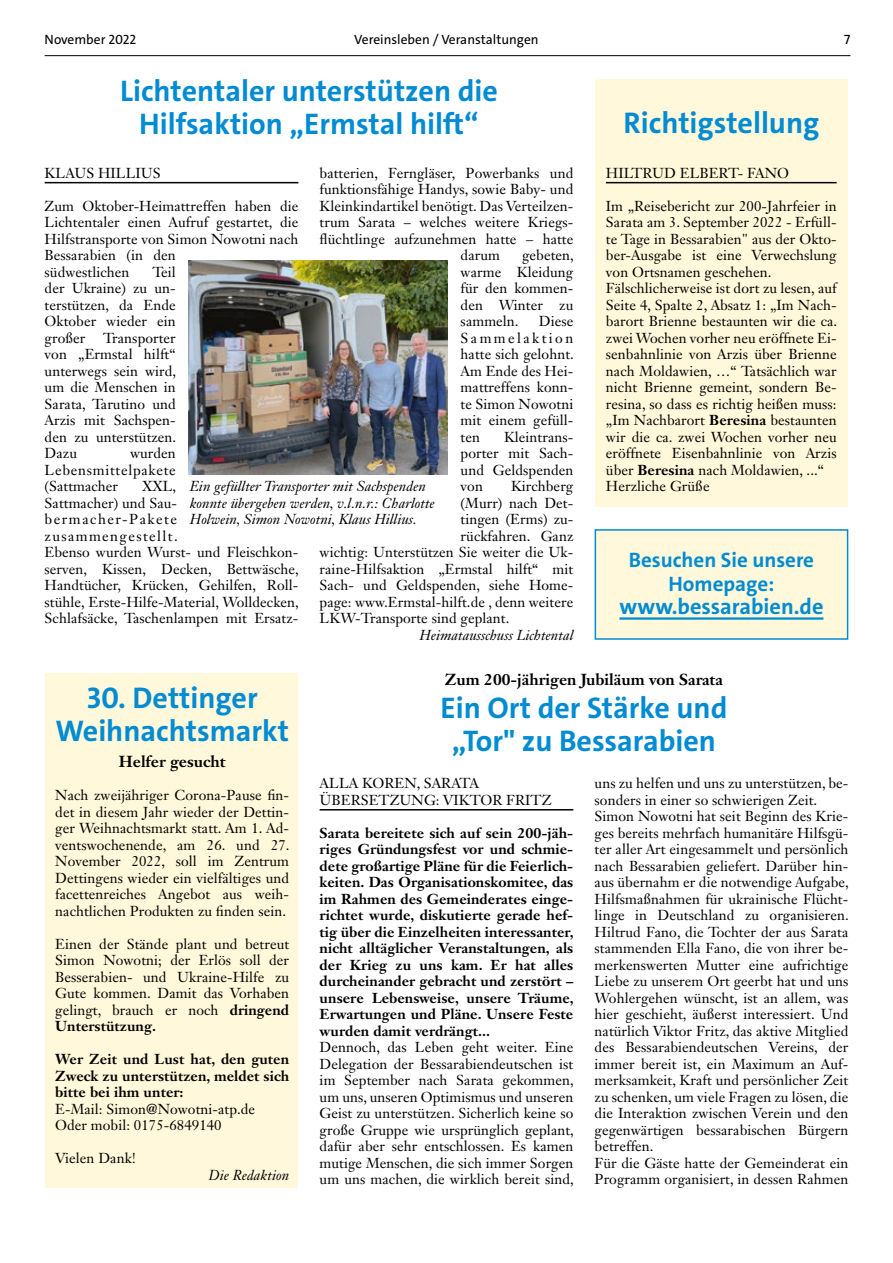
<style>
.page{position:relative;width:893px;height:1263px;background:#fff}
.page>*{position:absolute;margin:0;border:0;box-sizing:border-box;transform-origin:0 0}
.t1{font:700 30px/33px "The Sans";color:#008bd2;text-align:center}
.t2{font:700 22.35px "The Sans";color:#008bd2}
.t3{font:700 21px/23.5px "The Sans";color:#008bd2;text-align:center}
.t4{font:700 15.75px "Janson Text LT Std";color:#000}
.t5{font:14.25px/16.5px "Janson Text LT Std";letter-spacing:.005em;color:#000;text-align:justify}
.t6{font:700 14.25px/16.5px "Janson Text LT Std";letter-spacing:.005em;color:#000;text-align:justify}
.t7{font:italic 14.25px/16.5px "Janson Text LT Std";letter-spacing:.005em;color:#000}
.t8{font:13.5px "The Sans";color:#000}
.s1{font-weight:700}
</style>
<div class="page">
<hr style="left:45px;top:55px;width:805px;height:1px;background:#000">
<div style="left:45px;top:673px;width:253px;height:515px;background:#fff8da"></div>
<div style="left:595px;top:79px;width:253px;height:428px;background:#fff8da"></div>
<hr style="left:45px;top:182px;width:253px;height:1px;background:#000">
<img style="left:189px;top:260px;width:259px;height:215px">
<hr style="left:606px;top:182px;width:231px;height:1px;background:#000">
<div style="left:595px;top:530px;width:253px;height:109px;background:#fff8da"></div>
<hr style="left:619px;top:617px;width:204px;height:3px;background:#008bd2">
<div style="left:595px;top:529px;width:253px;height:111px;border:2px solid #008bd2"></div>
<hr style="left:320px;top:809px;width:253px;height:1px;background:#000">
<p class="t8" style="left:45px;top:31px;width:93px">November 2022</p>
<p class="t8" style="left:354px;top:31px;width:186px">Vereinsleben / Veranstaltungen</p>
<p class="t8" style="left:844px;top:31px;width:8px">7</p>
<h1 class="t1" style="left:120px;top:74px;width:379px">Lichtentaler unterstützen die<br>Hilfsaktion „Ermstal hilft“</h1>
<h1 class="t1" style="left:624px;top:106px;width:197px">Richtigstellung</h1>
<p class="t5" style="left:320px;top:164px;width:255px">batterien, Ferngläser, Powerbanks und</p>
<p class="t5" style="left:320px;top:181px;width:255px">funktionsfähige Handys, sowie Baby- und</p>
<p class="t5" style="left:320px;top:197px;width:255px">Kleinkindartikel benötigt. Das Verteilzen-</p>
<p class="t5" style="left:320px;top:214px;width:255px">trum Sarata – welches weitere Kriegs-</p>
<p class="t5" style="left:320px;top:230px;width:255px">flüchtlinge aufzunehmen hatte – hatte</p>
<p class="t5" style="left:461px;top:247px;width:41px">darum</p>
<p class="t5" style="left:45px;top:164px;width:118px">KLAUS HILLIUS</p>
<p class="t5" style="left:45px;top:197px;width:255px;text-align:left">Zum Oktober-Heimattreffen haben die<br>Lichtentaler einen Aufruf gestartet, die<br>Hilfstransporte von Simon Nowotni nach<br>Bessarabien (in den<br>südwestlichen</p>
<p class="t5" style="left:461px;top:247px;width:115px;text-indent:62px">gebeten, warme Kleidung für den kommen&shy;den Winter zu sammeln.</p>
<p class="t5" style="left:45px;top:263px;width:133px;text-indent:108px">Teil der Ukraine) zu un&shy;terstützen, da Ende Oktober wieder ein großer Transporter von „Ermstal hilft“ unterwegs sein wird, um die Menschen in Sarata, Tarutino und Arzis mit Sachspen&shy;den zu unterstützen.<br>Dazu</p>
<p class="t5" style="left:461px;top:313px;width:115px;text-indent:78px">Diese Sammelaktion hatte sich gelohnt.<br>Am Ende des Hei&shy;mattreffens konn&shy;te Simon Nowotni mit einem gefüll&shy;ten</p>
<p class="t5" style="left:461px;top:428px;width:114px;text-indent:43px">Kleintrans&shy;porter mit Sach&shy;und Geldspenden von</p>
<p class="t5" style="left:45px;top:445px;width:133px;text-indent:85px">wurden Lebensmittelpakete (Sattmacher</p>
<p class="t5" style="left:511px;top:478px;width:64px">Kirchberg</p>
<p class="t5" style="left:461px;top:494px;width:114px">(Murr) nach Det-</p>
<p class="t5" style="left:461px;top:511px;width:114px">tingen (Erms) zu-</p>
<p class="t5" style="left:461px;top:527px;width:114px">rückfahren. Ganz</p>
<p class="t5" style="left:320px;top:544px;width:255px">wichtig: Unterstützen Sie weiter die Uk-</p>
<p class="t5" style="left:320px;top:560px;width:255px">raine-Hilfsaktion „Ermstal hilft“ mit</p>
<p class="t5" style="left:320px;top:577px;width:255px">Sach- und Geldspenden, siehe Home-</p>
<p class="t5" style="left:320px;top:593px;width:255px">page: www.Ermstal-hilft.de , denn weitere</p>
<p class="t5" style="left:320px;top:610px;width:191px">LKW-Transporte sind geplant.</p>
<p class="t7" style="left:420px;top:627px;width:155px">Heimatausschuss Lichtental</p>
<p class="t7" style="left:190px;top:478px;width:246px">Ein gefüllter Transporter mit Sachspenden konnte übergeben werden, v.l.n.r.: Charlotte<br>Holwein, Simon Nowotni, Klaus Hillius.</p>
<p class="t5" style="left:45px;top:478px;width:256px;text-align:left;text-indent:97px">XXL,<br>Sattmacher) und Sau&shy;bermacher-Pakete zusammengestellt.<br>Ebenso wurden Wurst- und Fleischkon&shy;serven, Kissen, Decken, Bettwäsche,<br>Handtücher, Krücken, Gehilfen, Roll&shy;stühle, Erste-Hilfe-Material, Wolldecken,<br>Schlafsäcke, Taschenlampen mit Ersatz-</p>
<p class="t5" style="left:606px;top:164px;width:185px">HILTRUD ELBERT- FANO</p>
<p class="t5" style="left:606px;top:197px;width:233px;text-align:left">Im „Reisebericht zur 200-Jahrfeier in Sarata am 3. September 2022 - Erfüll&shy;te Tage in Bessarabien" aus der Okto&shy;ber-Ausgabe ist eine Verwechslung von Ortsnamen geschehen.<br>Fälschlicherweise ist dort zu lesen, auf Seite 4, Spalte 2, Absatz 1: „Im Nach&shy;barort Brienne bestaunten wir die ca. zwei Wochen vorher neu eröffnete Ei&shy;senbahnlinie von Arzis über Brienne nach Moldawien, …“ Tatsächlich war nicht Brienne gemeint, sondern Be&shy;resina, so dass es richtig heißen muss: „Im Nachbarort <span class="s1">Beresina</span> bestaunten wir die ca. zwei Wochen vorher neu eröffnete Eisenbahnlinie von Arzis über <span class="s1">Beresina</span> nach Moldawien, ...“ Herzliche Grüße</p>
<h3 class="t3" style="left:629px;top:548px;width:187px">Besuchen Sie unsere<br>Homepage:</h3>
<h2 class="t2" style="left:619px;top:592px;width:205px">www.bessarabien.de</h2>
<h1 class="t1" style="left:55px;top:681px;width:235px">30. Dettinger<br>Weihnachtsmarkt</h1>
<p class="t4" style="left:119px;top:751px;width:108px">Helfer gesucht</p>
<p class="t5" style="left:55px;top:787px;width:236px">Nach zweijähriger Corona-Pause fin&shy;det in diesem Jahr wieder der Dettin&shy;ger Weihnachtsmarkt statt. Am 1. Ad&shy;ventswochenende, am 26. und 27.<br>November 2022, soll im Zentrum Dettingens wieder ein vielfältiges und facettenreiches Angebot aus weih&shy;nachtlichen Produkten zu finden sein.</p>
<p class="t5" style="left:55px;top:935px;width:235px">Einen der Stände plant und betreut Simon Nowotni; der Erlös soll der Besserabien- und Ukraine-Hilfe zu Gute kommen. Damit das Vorhaben gelingt, brauch er noch <span class="s1">dringend Unterstützung.</span></p>
<p class="t6" style="left:55px;top:1051px;width:235px">Wer Zeit und Lust hat, den guten Zweck zu unterstützen, meldet sich bitte bei ihm unter:</p>
<p class="t5" style="left:55px;top:1100px;width:201px">E-Mail: Simon@Nowotni-atp.de<br>Oder mobil: 0175-6849140</p>
<p class="t5" style="left:55px;top:1150px;width:82px">Vielen Dank!</p>
<p class="t7" style="left:209px;top:1167px;width:82px">Die Redaktion</p>
<p class="t4" style="left:445px;top:669px;width:280px">Zum 200-jährigen Jubiläum von Sarata</p>
<h1 class="t1" style="left:440px;top:691px;width:289px">Ein Ort der Stärke und „Tor" zu Bessarabien</h1>
<p class="t5" style="left:320px;top:775px;width:233px">ALLA KOREN, SARATA<br>ÜBERSETZUNG: VIKTOR FRITZ</p>
<p class="t6" style="left:320px;top:824px;width:256px">Sarata bereitete sich auf sein 200-jäh&shy;riges Gründungsfest vor und schmie&shy;dete großartige Pläne für die Feierlich&shy;keiten. Das Organisationskomitee, das im Rahmen des Gemeinderates einge&shy;richtet wurde, diskutierte gerade hef&shy;tig über die Einzelheiten interessanter, nicht alltäglicher Veranstaltungen, als der Krieg zu uns kam. Er hat alles durcheinander gebracht und zerstört – unsere Lebensweise, unsere Träume, Erwartungen und Pläne. Unsere Feste wurden damit verdrängt...</p>
<p class="t5" style="left:320px;top:1039px;width:256px">Dennoch, das Leben geht weiter. Eine Delegation der Bessarabiendeutschen ist im September nach Sarata gekommen, um uns, unseren Optimismus und unseren Geist zu unterstützen. Sicherlich keine so große Gruppe wie ursprünglich geplant, dafür aber sehr entschlossen. Es kamen mutige Menschen, die sich immer Sorgen um uns machen, die wirklich bereit sind,</p>
<p class="t5" style="left:595px;top:775px;width:256px;text-align:left">uns zu helfen und uns zu unterstützen, be&shy;sonders in einer so schwierigen Zeit.<br>Simon Nowotni hat seit Beginn des Krie&shy;ges bereits mehrfach humanitäre Hilfsgü&shy;ter aller Art eingesammelt und persönlich nach Bessarabien geliefert. Darüber hin&shy;aus übernahm er die notwendige Aufgabe, Hilfsmaßnahmen für ukrainische Flücht&shy;linge in Deutschland zu organisieren.<br>Hiltrud Fano, die Tochter der aus Sarata stammenden Ella Fano, die von ihrer be&shy;merkenswerten Mutter eine aufrichtige Liebe zu unserem Ort geerbt hat und uns Wohlergehen wünscht, ist an allem, was hier geschieht, äußerst interessiert. Und natürlich Viktor Fritz, das aktive Mitglied des Bessarabiendeutschen Vereins, der immer bereit ist, ein Maximum an Auf&shy;merksamkeit, Kraft und persönlicher Zeit zu schenken, um viele Fragen zu lösen, die die Interaktion zwischen Verein und den gegenwärtigen bessarabischen Bürgern betreffen.<br>Für die Gäste hatte der Gemeinderat ein Programm organisiert, in dessen Rahmen</p>
</div>
